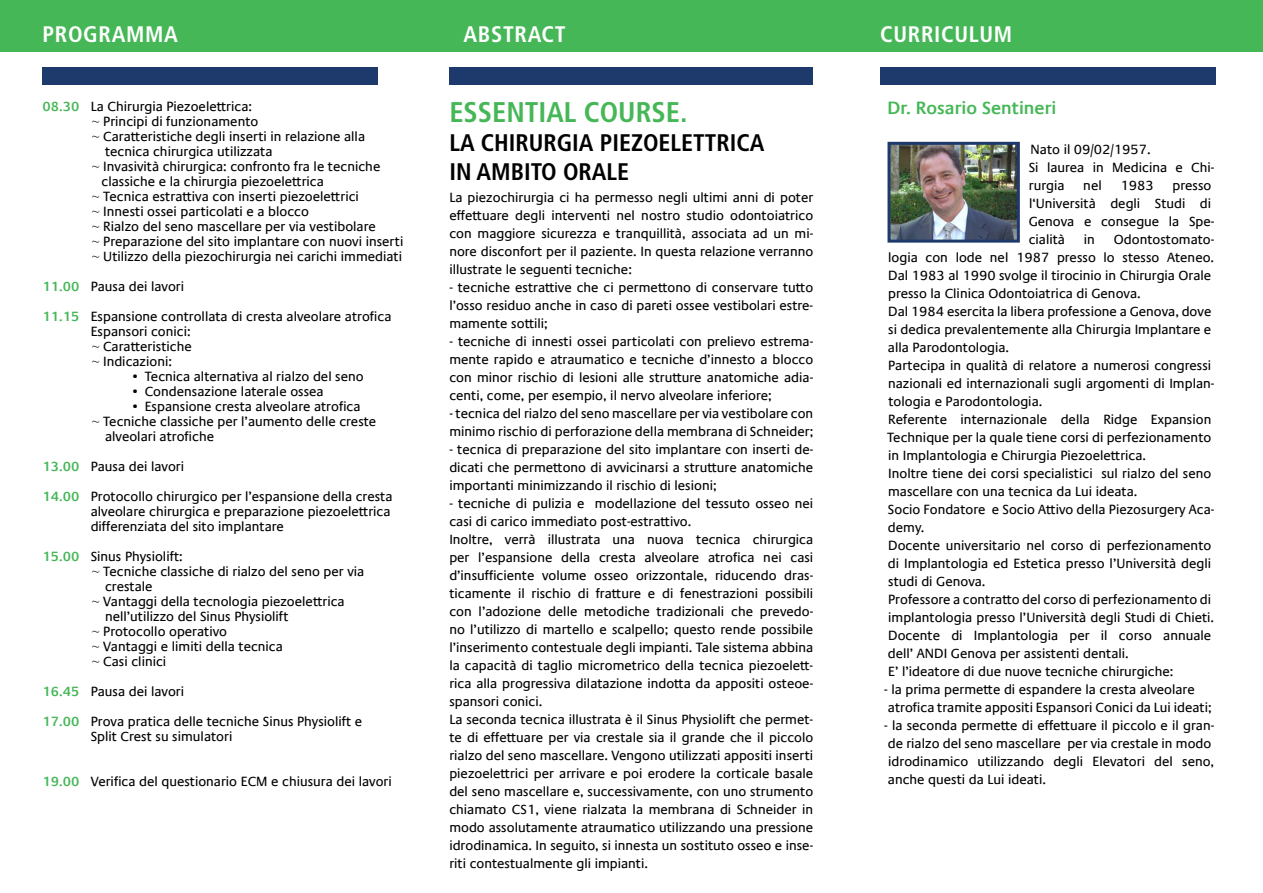
<style>
.page{position:relative;width:1263px;height:893px;background:#fff}
.page>*{position:absolute;margin:0;border:0;box-sizing:border-box;transform-origin:0 0}
.t1{font:700 condensed 28.5px "Frutiger LT Std";color:#46b757}
.t2{font:700 condensed 24px/28.8px "Frutiger LT Std";color:#000}
.t3{font:700 condensed 22.5px "Frutiger LT Std";letter-spacing:.03em;color:#fff}
.t4{font:600 18px "Praxis Com";color:#46b757}
.t5{font:13.5px/18px "Praxis Com";color:#000}
.t6{font:600 13.5px "Praxis Com";color:#46b757}
.s1{font-family:"Garamond";font-style:italic}
</style>
<div class="page">
<div style="left:0;top:0;width:1263px;height:51px;background:#46b757"></div>
<img style="left:891px;top:146px;width:125px;height:93px">
<div style="left:887px;top:142px;width:133px;height:101px;border:3px solid #1e396b"></div>
<div style="left:449px;top:68px;width:364px;height:17px;background:#1e396b"></div>
<div style="left:880px;top:68px;width:336px;height:17px;background:#1e396b"></div>
<div style="left:43px;top:68px;width:335px;height:17px;background:#1e396b"></div>
<h3 class="t3" style="left:43px;top:21px;width:137px">PROGRAMMA</h3>
<p class="t6" style="left:43px;top:98px;width:38px">08.30</p>
<p class="t6" style="left:43px;top:278px;width:38px">11.00</p>
<p class="t6" style="left:43px;top:308px;width:38px">11.15</p>
<p class="t6" style="left:43px;top:458px;width:38px">13.00</p>
<p class="t6" style="left:43px;top:488px;width:38px">14.00</p>
<p class="t6" style="left:43px;top:548px;width:38px">15.00</p>
<p class="t6" style="left:43px;top:683px;width:38px">16.45</p>
<p class="t6" style="left:43px;top:713px;width:38px">17.00</p>
<p class="t6" style="left:43px;top:773px;width:38px">19.00</p>
<p class="t5" style="left:91px;top:97px;width:163px">La Chirurgia Piezoelettrica:</p>
<p class="t5" style="left:91px;top:112px;width:169px"><span class="s1">~</span> Principi di funzionamento</p>
<p class="t5" style="left:91px;top:127px;width:276px"><span class="s1">~</span> Caratteristiche degli inserti in relazione alla</p>
<p class="t5" style="left:105px;top:142px;width:169px">tecnica chirurgica utilizzata</p>
<p class="t5" style="left:91px;top:157px;width:291px"><span class="s1">~</span> Invasività chirurgica: confronto fra le tecniche</p>
<p class="t5" style="left:101px;top:172px;width:224px">classiche e la chirurgia piezoelettrica</p>
<p class="t5" style="left:91px;top:187px;width:270px"><span class="s1">~</span> Tecnica estrattiva con inserti piezoelettrici</p>
<p class="t5" style="left:91px;top:202px;width:220px"><span class="s1">~</span> Innesti ossei particolati e a blocco</p>
<p class="t5" style="left:91px;top:217px;width:287px"><span class="s1">~</span> Rialzo del seno mascellare per via vestibolare</p>
<p class="t5" style="left:91px;top:232px;width:314px"><span class="s1">~</span> Preparazione del sito implantare con nuovi inserti</p>
<p class="t5" style="left:91px;top:247px;width:313px"><span class="s1">~</span> Utilizzo della piezochirurgia nei carichi immediati</p>
<p class="t5" style="left:91px;top:277px;width:95px">Pausa dei lavori</p>
<p class="t5" style="left:91px;top:309px;width:302px;line-height:15px">Espansione controllata di cresta alveolare atrofica<br>Espansori conici:<br><span class="s1">~</span> Caratteristiche<br><span class="s1">~</span> Indicazioni:</p>
<p class="t5" style="left:133px;top:367px;width:233px">• Tecnica alternativa al rialzo del seno</p>
<p class="t5" style="left:133px;top:382px;width:192px">• Condensazione laterale ossea</p>
<p class="t5" style="left:133px;top:397px;width:229px">• Espansione cresta alveolare atrofica</p>
<p class="t5" style="left:91px;top:412px;width:287px"><span class="s1">~</span> Tecniche classiche per l’aumento delle creste</p>
<p class="t5" style="left:105px;top:427px;width:111px">alveolari atrofiche</p>
<p class="t5" style="left:91px;top:457px;width:95px">Pausa dei lavori</p>
<p class="t5" style="left:91px;top:489px;width:303px;line-height:15px">Protocollo chirurgico per l’espansione della cresta alveolare chirurgica e preparazione piezoelettrica differenziata del sito implantare</p>
<p class="t5" style="left:91px;top:547px;width:94px">Sinus Physiolift:</p>
<p class="t5" style="left:91px;top:562px;width:275px"><span class="s1">~</span> Tecniche classiche di rialzo del seno per via</p>
<p class="t5" style="left:105px;top:577px;width:49px">crestale</p>
<p class="t5" style="left:91px;top:592px;width:255px"><span class="s1">~</span> Vantaggi della tecnologia piezoelettrica</p>
<p class="t5" style="left:105px;top:607px;width:185px">nell’utilizzo del Sinus Physiolift</p>
<p class="t5" style="left:91px;top:622px;width:138px"><span class="s1">~</span> Protocollo operativo</p>
<p class="t5" style="left:91px;top:637px;width:194px"><span class="s1">~</span> Vantaggi e limiti della tecnica</p>
<p class="t5" style="left:91px;top:652px;width:77px"><span class="s1">~</span> Casi clinici</p>
<p class="t5" style="left:91px;top:682px;width:95px">Pausa dei lavori</p>
<p class="t5" style="left:91px;top:714px;width:273px;line-height:15px">Prova pratica delle tecniche Sinus Physiolift e<br>Split Crest su simulatori</p>
<p class="t5" style="left:91px;top:772px;width:303px">Verifica del questionario ECM e chiusura dei lavori</p>
<h3 class="t3" style="left:463px;top:21px;width:104px">ABSTRACT</h3>
<h3 class="t3" style="left:880px;top:21px;width:133px">CURRICULUM</h3>
<h1 class="t1" style="left:449px;top:96px;width:240px">ESSENTIAL COURSE.</h1>
<h2 class="t2" style="left:449px;top:128px;width:316px">LA CHIRURGIA PIEZOELETTRICA<br>IN AMBITO ORALE</h2>
<p class="t5" style="left:449px;top:189px;width:365px;text-align:justify">La piezochirurgia ci ha permesso negli ultimi anni di poter effettuare degli interventi nel nostro studio odontoiatrico con maggiore sicurezza e tranquillità, associata ad un mi&shy;nore disconfort per il paziente. In questa relazione verranno illustrate le seguenti tecniche:</p>
<p class="t5" style="left:449px;top:279px;width:365px;text-align:justify">- tecniche estrattive che ci permettono di conservare tutto l’osso residuo anche in caso di pareti ossee vestibolari estre&shy;mamente sottili;</p>
<p class="t5" style="left:449px;top:333px;width:365px;text-align:justify">- tecniche di innesti ossei particolati con prelievo estrema&shy;mente rapido e atraumatico e tecniche d’innesto a blocco con minor rischio di lesioni alle strutture anatomiche adia&shy;centi, come, per esempio, il nervo alveolare inferiore;</p>
<p class="t5" style="left:449px;top:405px;width:365px">- tecnica del rialzo del seno mascellare per via vestibolare con minimo rischio di perforazione della membrana di Schneider;</p>
<p class="t5" style="left:449px;top:441px;width:365px;text-align:justify">- tecnica di preparazione del sito implantare con inserti de&shy;dicati che permettono di avvicinarsi a strutture anatomiche importanti minimizzando il rischio di lesioni;</p>
<p class="t5" style="left:449px;top:495px;width:365px">- tecniche di pulizia e modellazione del tessuto osseo nei casi di carico immediato post-estrattivo.<br>Inoltre, verrà illustrata una nuova tecnica chirurgica per l’espansione della cresta alveolare atrofica nei casi d’insufficiente volume osseo orizzontale, riducendo dras&shy;ticamente il rischio di fratture e di fenestrazioni possibili con l’adozione delle metodiche tradizionali che prevedo&shy;no l’utilizzo di martello e scalpello; questo rende possibile l’inserimento contestuale degli impianti. Tale sistema abbina la capacità di taglio micrometrico della tecnica piezoelett&shy;rica alla progressiva dilatazione indotta da appositi osteoe&shy;spansori conici.<br>La seconda tecnica illustrata è il Sinus Physiolift che permet&shy;te di effettuare per via crestale sia il grande che il piccolo rialzo del seno mascellare. Vengono utilizzati appositi inserti piezoelettrici per arrivare e poi erodere la corticale basale del seno mascellare e, successivamente, con uno strumento chiamato CS1, viene rialzata la membrana di Schneider in modo assolutamente atraumatico utilizzando una pressione idrodinamica. In seguito, si innesta un sostituto osseo e inse&shy;riti contestualmente gli impianti.</p>
<h3 class="t4" style="left:887px;top:97px;width:170px">Dr. Rosario Sentineri</h3>
<p class="t5" style="left:1029px;top:141px;width:187px">Nato il 09/02/1957.<br>Si laurea in Medicina e Chi&shy;rurgia</p>
<p class="t5" style="left:1083px;top:177px;width:20px">nel</p>
<p class="t5" style="left:1120px;top:177px;width:35px">1983</p>
<p class="t5" style="left:1029px;top:177px;width:187px;text-indent:144px">presso l‘Università degli Studi di<br>Genova e consegue la Spe&shy;cialità</p>
<p class="t5" style="left:887px;top:231px;width:329px;text-indent:227px">Odontostomato&shy;logia con lode nel 1987 presso lo stesso Ateneo.<br>Dal 1983 al 1990 svolge il tirocinio in Chirurgia Orale presso la Clinica Odontoiatrica di Genova.<br>Dal 1984 esercita la libera professione a Genova, dove si dedica prevalentemente alla Chirurgia Implantare e alla Parodontologia.<br>Partecipa in qualità di relatore a numerosi congressi nazionali ed internazionali sugli argomenti di Implan&shy;tologia e Parodontologia.<br>Referente internazionale della Ridge Expansion Technique per la quale tiene corsi di perfezionamento in Implantologia e Chirurgia Piezoelettrica.<br>Inoltre tiene dei corsi specialistici sul rialzo del seno mascellare con una tecnica da Lui ideata.<br>Socio Fondatore e Socio Attivo della Piezosurgery Aca&shy;demy.<br>Docente universitario nel corso di perfezionamento di Implantologia ed Estetica presso l’Università degli studi di Genova.<br>Professore a contratto del corso di perfezionamento di implantologia presso l’Università degli Studi di Chieti.<br>Docente di Implantologia per il corso annuale dell’ ANDI Genova per assistenti dentali.<br>E’ l’ideatore di due nuove tecniche chirurgiche:</p>
<p class="t5" style="left:884px;top:681px;width:329px">- la prima permette di espandere la cresta alveolare atrofica tramite appositi Espansori Conici da Lui ideati;</p>
<p class="t5" style="left:884px;top:717px;width:332px">- la seconda permette di effettuare il piccolo e il gran&shy;de rialzo del seno mascellare per via crestale in modo idrodinamico utilizzando degli Elevatori del seno, anche questi da Lui ideati.</p>
<p class="t5" style="left:1084px;top:231px;width:13px">in</p>
</div>
